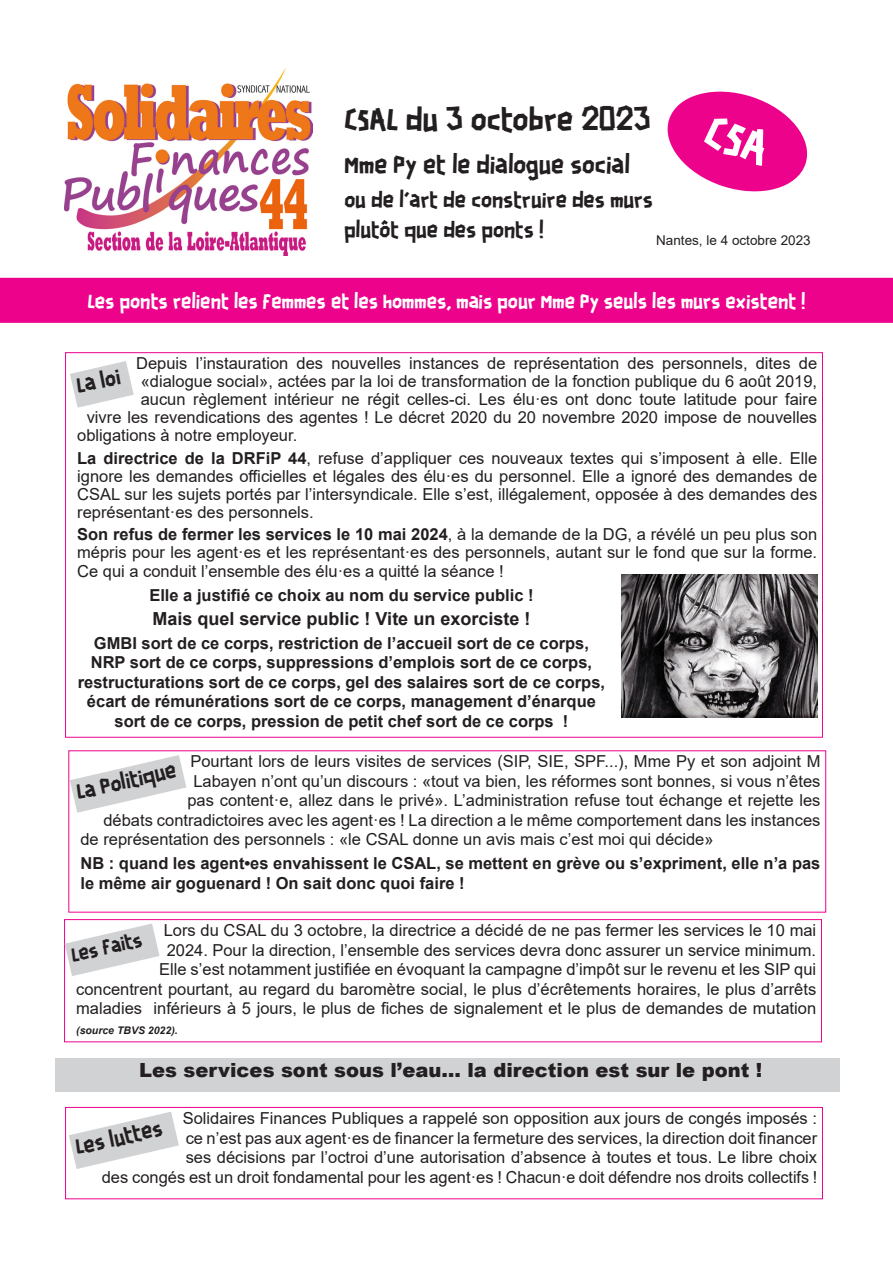
<style>
.page{position:relative;width:893px;height:1263px;background:#fff}
.page>*{position:absolute;margin:0;border:0;box-sizing:border-box;transform-origin:0 0}
.t1{font:28.5px "Scotchlidaires";color:#231f20}
.t2{font:22.5px "Scotchlidaires";color:#231f20}
.t3{font:19.5px/30px "Scotchlidaires";color:#231f20}
.t4{font:900 19.5px "Arial";color:#231f20}
.t5{font:18px "Scotchlidaires";color:#fff}
.t6{font:700 18px "Arial";color:#231f20}
.t7{font:18px "Scotchlidaires";color:#231f20}
.t8{font:16.5px/19.5px "Arial";color:#231f20;text-align:right}
.t9{font:700 16.5px/19.5px "Arial";color:#231f20;text-align:center}
.t10{font:13.5px "Arial";color:#231f20}
.t11{font:italic 700 10.5px "Arial";color:#231f20}
.s1{font-weight:700}
</style>
<div class="page">
<img style="left:65px;top:68px;width:248px;height:187px">
<div style="left:0;top:279px;width:893px;height:43px;background:#ed028c"></div>
<div style="left:0;top:278px;width:893px;height:45px;border:2px solid #ed028c"></div>
<div style="left:64px;top:919px;width:758px;height:123px;border:1px solid #ed028c"></div>
<svg style="left:70px;top:361px;width:64px;height:47px"></svg>
<svg style="left:65px;top:923px;width:95px;height:53px"></svg>
<svg style="left:70px;top:755px;width:116px;height:58px"></svg>
<div style="left:65px;top:1107px;width:758px;height:92px;border:1px solid #ed028c"></div>
<div style="left:55px;top:1058px;width:785px;height:34px;background:#d1d2d4"></div>
<svg style="left:69px;top:1112px;width:110px;height:57px"></svg>
<img style="left:622px;top:575px;width:196px;height:142px">
<svg style="left:667px;top:91px;width:141px;height:101px"></svg>
<p class="t1" style="left:344px;top:100px;width:307px">CSAL du 3 octobre 2023</p>
<p class="t2" style="left:344px;top:149px;width:287px">Mme Py et le dialogue social</p>
<p class="t3" style="left:344px;top:186px;width:310px">ou de l’art de construire des murs plutôt que des ponts !</p>
<p class="t10" style="left:656px;top:231px;width:156px">Nantes, le 4 octobre 2023</p>
<p class="t5" style="left:88px;top:289px;width:719px">Les ponts relient les femmes et les hommes, mais pour Mme Py seuls les murs existent !</p>
<p class="t8" style="left:136px;top:354px;width:682px">Depuis l’instauration des nouvelles instances de représentation des personnels, dites de</p>
<p class="t8" style="left:141px;top:372px;width:678px">«dialogue social», actées par la loi de transformation de la fonction publique du 6 août 2019,</p>
<p class="t8" style="left:141px;top:390px;width:678px">aucun règlement intérieur ne régit celles-ci. Les élu·es ont donc toute latitude pour faire</p>
<p class="t8" style="left:87px;top:408px;width:732px">vivre les revendications des agentes ! Le décret 2020 du 20 novembre 2020 impose de nouvelles</p>
<p class="t8" style="left:77px;top:426px;width:222px">obligations à notre employeur.</p>
<p class="t8" style="left:77px;top:449px;width:741px;line-height:18px;text-align:justify"><span class="s1">La directrice de la DRFiP 44</span>, refuse d’appliquer ces nouveaux textes qui s’imposent à elle. Elle ignore les demandes officielles et légales des élu·es du personnel. Elle a ignoré des demandes de CSAL sur les sujets portés par l’intersyndicale. Elle s’est, illégalement, opposée à des demandes des représentant·es des personnels.</p>
<p class="t8" style="left:77px;top:525px;width:741px;line-height:18px;text-align:left"><span class="s1">Son refus de fermer les services le 10 mai 2024</span>, à la demande de la DG, a révélé un peu plus son mépris pour les agent·es et les représentant·es des personnels, autant sur le fond que sur la forme.</p>
<p class="t8" style="left:77px;top:562px;width:428px">Ce qui a conduit l’ensemble des élu·es a quitté la séance !</p>
<p class="t9" style="left:149px;top:586px;width:386px">Elle a justifié ce choix au nom du service public !</p>
<p class="t6" style="left:153px;top:606px;width:379px">Mais quel service public ! Vite un exorciste !</p>
<p class="t9" style="left:78px;top:633px;width:529px">GMBI sort de ce corps, restriction de l’accueil sort de ce corps, NRP sort de ce corps, suppressions d’emplois sort de ce corps, restructurations sort de ce corps, gel des salaires sort de ce corps, écart de rémunérations sort de ce corps, management d’énarque sort de ce corps, pression de petit chef sort de ce corps !</p>
<p class="t8" style="left:190px;top:752px;width:632px">Pourtant lors de leurs visites de services (SIP, SIE, SPF...), Mme Py et son adjoint M</p>
<p class="t8" style="left:193px;top:771px;width:628px">Labayen n’ont qu’un discours : «tout va bien, les réformes sont bonnes, si vous n’êtes</p>
<p class="t8" style="left:187px;top:791px;width:634px">pas content·e, allez dans le privé». L’administration refuse tout échange et rejette les</p>
<p class="t8" style="left:103px;top:810px;width:718px">débats contradictoires avec les agent·es ! La direction a le même comportement dans les instances</p>
<p class="t8" style="left:80px;top:830px;width:635px">de représentation des personnels : «le CSAL donne un avis mais c’est moi qui décide»</p>
<p class="t9" style="left:80px;top:854px;width:741px;text-align:left">NB : quand les agent•es envahissent le CSAL, se mettent en grève ou s’expriment, elle n’a pas le même air goguenard ! On sait donc quoi faire !</p>
<p class="t8" style="left:76px;top:920px;width:742px">Lors du CSAL du 3 octobre, la directrice a décidé de ne pas fermer les services le 10 mai<br>2024. Pour la direction, l’ensemble des services devra donc assurer un service minimum.<br>Elle s’est notamment justifiée en évoquant la campagne d’impôt sur le revenu et les SIP qui concentrent pourtant, au regard du baromètre social, le plus d’écrêtements horaires, le plus d’arrêts maladies inférieurs à 5 jours, le plus de fiches de signalement et le plus de demandes de mutation</p>
<p class="t11" style="left:76px;top:1023px;width:103px">(source TBVS 2022).</p>
<p class="t3" style="left:74px;top:372px;width:46px;rotate:-13deg">La loi</p>
<p class="t3" style="left:74px;top:779px;width:103px;rotate:-13deg">La Politique</p>
<p class="t7" style="left:69px;top:943px;width:74px;rotate:-13deg">Les faits</p>
<p class="t4" style="left:139px;top:1055px;width:625px">Les services sont sous l’eau… la direction est sur le pont !</p>
<p class="t8" style="left:102px;top:1108px;width:717px">Solidaires Finances Publiques a rappelé son opposition aux jours de congés imposés :<br>ce n’est pas aux agent·es de financer la fermeture des services, la direction doit financer<br>ses décisions par l’octroi d’une autorisation d’absence à toutes et tous. Le libre choix<br>des congés est un droit fondamental pour les agent·es ! Chacun·e doit défendre nos droits collectifs !</p>
<p class="t3" style="left:73px;top:1134px;width:90px;rotate:-13deg">Les luttes</p>
</div>
